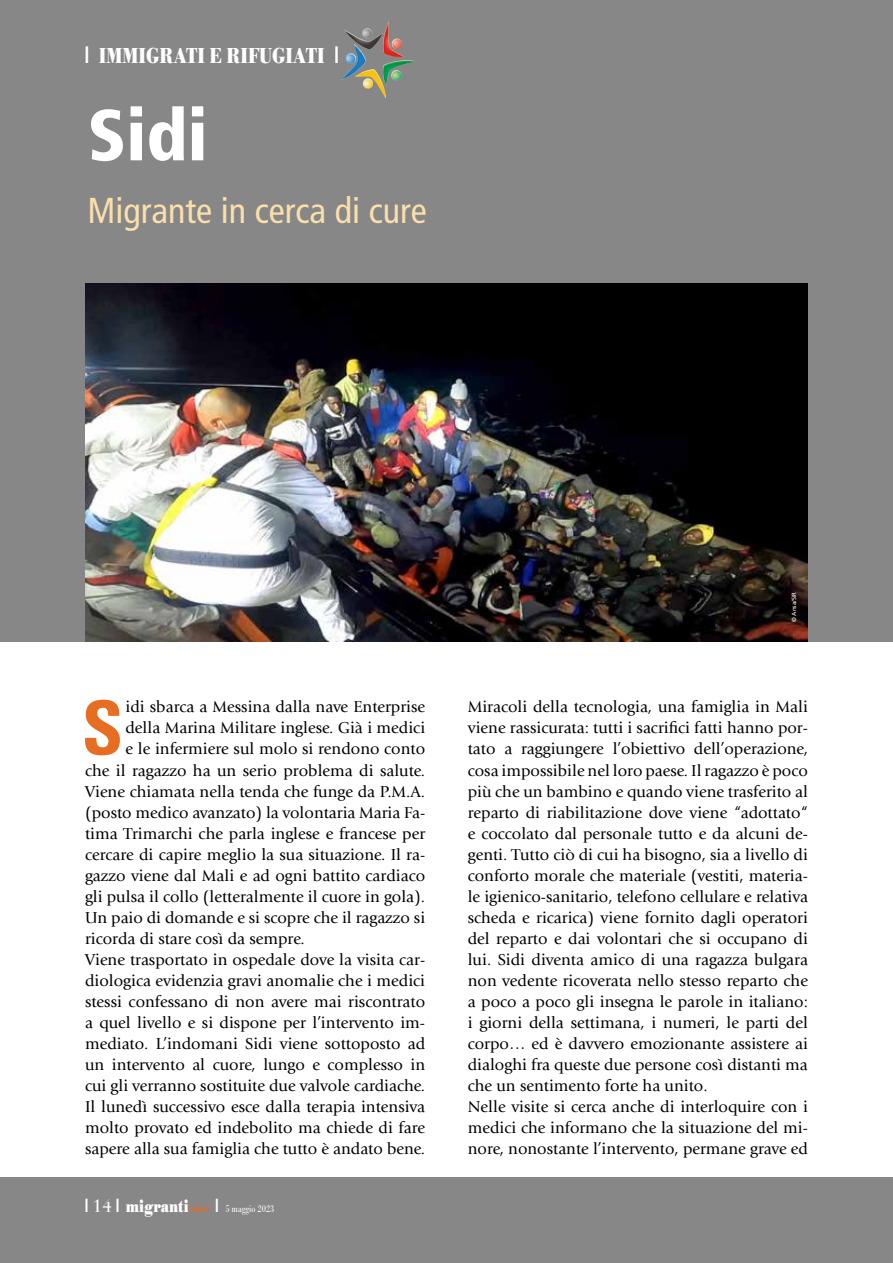
<style>
.page{position:relative;width:893px;height:1263px;background:#fff}
.page>*{position:absolute;margin:0;border:0;box-sizing:border-box;transform-origin:0 0}
.t1{font:700 condensed 74.7px "Univers LT Std";color:#e76d23}
.t2{font:900 condensed 72px "Frutiger LT Std";color:#fff}
.t3{font:condensed 36px "Frutiger LT Std";color:#fbdfab}
.t4{font:700 22.5px "Bodoni URW";color:#fff;scale:.8 1}
.t5{font:700 18px "Bodoni URW";color:#fff;scale:.8 1}
.t6{font:16.5px/21px "Giovanni Std";color:#000}
.t7{font:10.5px "Bodoni URW";color:#fff;scale:.8 1}
.t8{font:700 7.5px "Bodoni URW";letter-spacing:.005em;color:#e76d23;scale:.8 1}
.t9{font:6px "Frutiger LT Std";color:#fff}
.s1{font-family:"False Positive BRK";font-weight:400}
.s2{font-family:"Bauer Bodoni Std";font-weight:400}
.s3{font-family:"False Positive BRK";font-size:18px}
</style>
<div class="page">
<div style="left:0;top:0;width:893px;height:642px;background:#878787"></div>
<div style="left:0;top:1178px;width:893px;height:85px;background:#878787"></div>
<img style="left:340px;top:21px;width:75px;height:77px">
<img style="left:85px;top:284px;width:723px;height:358px">
<h3 class="t4" style="left:85px;top:43px;width:319px"><span class="s1">1</span> IMMIGRATI E RIFUGIATI <span class="s1">1</span></h3>
<h2 class="t2" style="left:88px;top:92px;width:122px">Sidi</h2>
<h3 class="t3" style="left:88px;top:190px;width:341px">Migrante in cerca di cure</h3>
<h1 class="t1" style="left:82px;top:682px;width:43px">S</h1>
<p class="t6" style="left:126px;top:697px;width:301px">idi sbarca a Messina dalla nave Enterprise</p>
<p class="t6" style="left:126px;top:718px;width:301px">della Marina Militare inglese. Già i medici</p>
<p class="t6" style="left:126px;top:739px;width:301px">e le infermiere sul molo si rendono conto</p>
<p class="t6" style="left:85px;top:760px;width:342px">che il ragazzo ha un serio problema di salute.</p>
<p class="t6" style="left:85px;top:781px;width:342px">Viene chiamata nella tenda che funge da P.M.A.</p>
<p class="t6" style="left:85px;top:802px;width:342px">(posto medico avanzato) la volontaria Maria Fa-</p>
<p class="t6" style="left:85px;top:823px;width:342px">tima Trimarchi che parla inglese e francese per</p>
<p class="t6" style="left:85px;top:844px;width:342px">cercare di capire meglio la sua situazione. Il ra-</p>
<p class="t6" style="left:85px;top:865px;width:342px">gazzo viene dal Mali e ad ogni battito cardiaco</p>
<p class="t6" style="left:85px;top:886px;width:342px">gli pulsa il collo (letteralmente il cuore in gola).</p>
<p class="t6" style="left:85px;top:907px;width:342px">Un paio di domande e si scopre che il ragazzo si</p>
<p class="t6" style="left:85px;top:928px;width:221px">ricorda di stare così da sempre.</p>
<p class="t6" style="left:85px;top:949px;width:342px">Viene trasportato in ospedale dove la visita car-</p>
<p class="t6" style="left:85px;top:970px;width:342px">diologica evidenzia gravi anomalie che i medici</p>
<p class="t6" style="left:85px;top:991px;width:342px">stessi confessano di non avere mai riscontrato</p>
<p class="t6" style="left:85px;top:1012px;width:342px">a quel livello e si dispone per l’intervento im-</p>
<p class="t6" style="left:85px;top:1033px;width:342px">mediato. L’indomani Sidi viene sottoposto ad</p>
<p class="t6" style="left:85px;top:1054px;width:342px">un intervento al cuore, lungo e complesso in</p>
<p class="t6" style="left:85px;top:1075px;width:342px">cui gli verranno sostituite due valvole cardiache.</p>
<p class="t6" style="left:85px;top:1096px;width:342px">Il lunedì successivo esce dalla terapia intensiva</p>
<p class="t6" style="left:85px;top:1117px;width:342px">molto provato ed indebolito ma chiede di fare</p>
<p class="t6" style="left:85px;top:1138px;width:342px">sapere alla sua famiglia che tutto è andato bene.</p>
<p class="t5" style="left:85px;top:1196px;width:131px"><span class="s1">1</span> <span class="s2">14</span> <span class="s1">1</span> migranti</p>
<p class="t8" style="left:189px;top:1205px;width:27px">PRESS</p>
<p class="t7" style="left:216px;top:1203px;width:75px"><span class="s3">1</span> 5 maggio 2023</p>
<p class="t9" style="left:791px;top:622px;width:32px;rotate:-90deg">© Ansa/SIR</p>
<p class="t6" style="left:468px;top:697px;width:342px">Miracoli della tecnologia, una famiglia in Mali viene rassicurata: tutti i sacrifici fatti hanno por&shy;tato a raggiungere l’obiettivo dell’operazione, cosa impossibile nel loro paese. Il ragazzo è poco più che un bambino e quando viene trasferito al reparto di riabilitazione dove viene “adottato“ e coccolato dal personale tutto e da alcuni de&shy;genti. Tutto ciò di cui ha bisogno, sia a livello di conforto morale che materiale (vestiti, materia&shy;le igienico-sanitario, telefono cellulare e relativa scheda e ricarica) viene fornito dagli operatori del reparto e dai volontari che si occupano di lui. Sidi diventa amico di una ragazza bulgara non vedente ricoverata nello stesso reparto che a poco a poco gli insegna le parole in italiano: i giorni della settimana, i numeri, le parti del corpo… ed è davvero emozionante assistere ai dialoghi fra queste due persone così distanti ma che un sentimento forte ha unito.<br>Nelle visite si cerca anche di interloquire con i medici che informano che la situazione del mi&shy;nore, nonostante l’intervento, permane grave ed</p>
</div>
